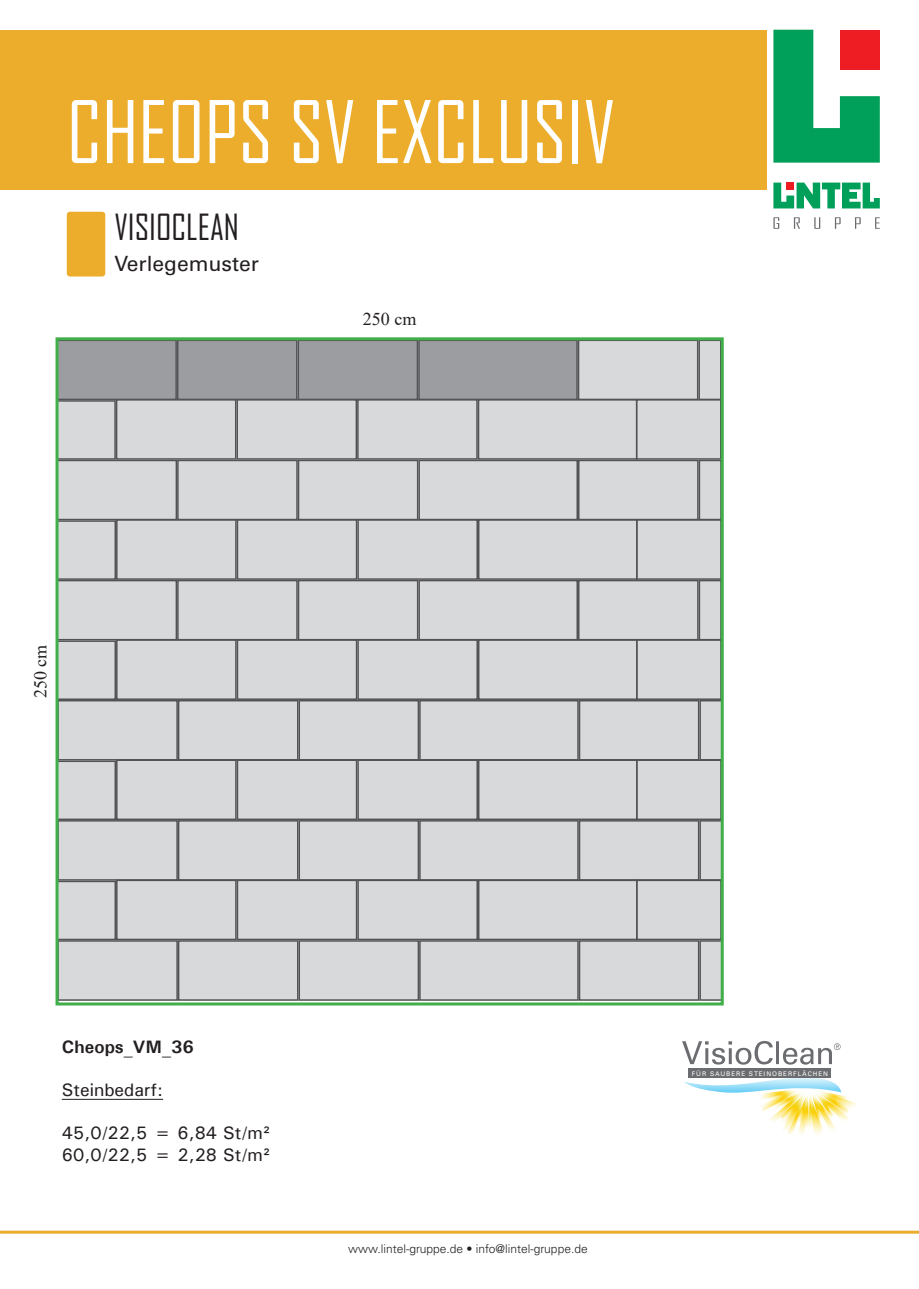
<style>
.page{position:relative;width:919px;height:1289px;background:#fff}
.page>*{position:absolute;margin:0;border:0;box-sizing:border-box;transform-origin:0 0}
.t1{font:82.5px "Agency FB";color:#fff}
.t2{font:34.5px "Agency FB";color:#231f20}
.t3{font:21px "Univers LT Std";color:#231f20}
.t4{font:500 18px "Univers";color:#231f20}
.t5{font:700 18px "Univers";color:#231f20}
.t6{font:18px "Times New Roman";color:#231f20}
.t7{font:300 12px "Univers LT Std";color:#231f20}
.t8{font:6.3px "Univers";letter-spacing:.15em;color:#fff}
</style>
<div class="page">
<hr style="left:0;top:1230px;width:918px;height:3px;background:#ecad2d">
<div style="left:0;top:30px;width:766px;height:159px;background:#ecad2d"></div>
<div style="left:67px;top:212px;width:38px;height:64px;background:#ecad2d"></div>
<svg style="left:773px;top:30px;width:106px;height:133px"></svg>
<div style="left:839px;top:30px;width:40px;height:40px;background:#ee1d23"></div>
<svg style="left:773px;top:217px;width:106px;height:12px"></svg>
<svg style="left:773px;top:182px;width:106px;height:26px"></svg>
<div style="left:786px;top:182px;width:8px;height:8px;background:#ee1d23"></div>
<hr style="left:62px;top:1098px;width:101px;height:1px;background:#231f20">
<img style="left:783px;top:1120px;width:53px;height:13px">
<img style="left:797px;top:1120px;width:23px;height:14px">
<img style="left:770px;top:1120px;width:38px;height:4px">
<img style="left:761px;top:1045px;width:96px;height:75px">
<svg style="left:684px;top:1077px;width:157px;height:16px"></svg>
<div style="left:688px;top:1068px;width:142px;height:9px;background:#6c6d70"></div>
<svg style="left:682px;top:1041px;width:158px;height:23px"></svg>
<div style="left:56px;top:339px;width:121px;height:61px;background:#9b9da0;border:2px solid #535355"></div>
<div style="left:177px;top:339px;width:120px;height:61px;background:#9b9da0;border:2px solid #535355"></div>
<div style="left:297px;top:339px;width:121px;height:61px;background:#9b9da0;border:2px solid #535355"></div>
<div style="left:418px;top:339px;width:159px;height:61px;background:#9b9da0;border:2px solid #535355"></div>
<div style="left:577px;top:339px;width:121px;height:61px;background:#d8d9db;border:2px solid #535355"></div>
<div style="left:698px;top:339px;width:23px;height:61px;background:#d8d9db;border:2px solid #535355"></div>
<div style="left:116px;top:399px;width:120px;height:60px;background:#d8d9db;border:2px solid #535355"></div>
<div style="left:236px;top:399px;width:121px;height:60px;background:#d8d9db;border:2px solid #535355"></div>
<div style="left:357px;top:399px;width:120px;height:60px;background:#d8d9db;border:2px solid #535355"></div>
<div style="left:477px;top:399px;width:160px;height:60px;background:#d8d9db;border:2px solid #535355"></div>
<div style="left:636px;top:399px;width:85px;height:60px;background:#d8d9db;border:2px solid #535355"></div>
<div style="left:56px;top:400px;width:60px;height:60px;background:#d8d9db;border:2px solid #535355"></div>
<div style="left:56px;top:459px;width:121px;height:61px;background:#d8d9db;border:2px solid #535355"></div>
<div style="left:177px;top:459px;width:121px;height:61px;background:#d8d9db;border:2px solid #535355"></div>
<div style="left:298px;top:459px;width:120px;height:61px;background:#d8d9db;border:2px solid #535355"></div>
<div style="left:418px;top:459px;width:160px;height:61px;background:#d8d9db;border:2px solid #535355"></div>
<div style="left:578px;top:459px;width:120px;height:61px;background:#d8d9db;border:2px solid #535355"></div>
<div style="left:698px;top:459px;width:23px;height:61px;background:#d8d9db;border:2px solid #535355"></div>
<div style="left:116px;top:519px;width:121px;height:61px;background:#d8d9db;border:2px solid #535355"></div>
<div style="left:237px;top:519px;width:120px;height:61px;background:#d8d9db;border:2px solid #535355"></div>
<div style="left:357px;top:519px;width:121px;height:61px;background:#d8d9db;border:2px solid #535355"></div>
<div style="left:478px;top:519px;width:159px;height:61px;background:#d8d9db;border:2px solid #535355"></div>
<div style="left:636px;top:519px;width:85px;height:61px;background:#d8d9db;border:2px solid #535355"></div>
<div style="left:56px;top:520px;width:60px;height:60px;background:#d8d9db;border:2px solid #535355"></div>
<div style="left:56px;top:580px;width:121px;height:60px;background:#d8d9db;border:2px solid #535355"></div>
<div style="left:177px;top:580px;width:121px;height:60px;background:#d8d9db;border:2px solid #535355"></div>
<div style="left:298px;top:580px;width:120px;height:60px;background:#d8d9db;border:2px solid #535355"></div>
<div style="left:418px;top:580px;width:160px;height:60px;background:#d8d9db;border:2px solid #535355"></div>
<div style="left:578px;top:580px;width:120px;height:60px;background:#d8d9db;border:2px solid #535355"></div>
<div style="left:698px;top:580px;width:23px;height:60px;background:#d8d9db;border:2px solid #535355"></div>
<div style="left:116px;top:639px;width:121px;height:61px;background:#d8d9db;border:2px solid #535355"></div>
<div style="left:237px;top:639px;width:120px;height:61px;background:#d8d9db;border:2px solid #535355"></div>
<div style="left:357px;top:639px;width:121px;height:61px;background:#d8d9db;border:2px solid #535355"></div>
<div style="left:478px;top:639px;width:159px;height:61px;background:#d8d9db;border:2px solid #535355"></div>
<div style="left:636px;top:639px;width:85px;height:61px;background:#d8d9db;border:2px solid #535355"></div>
<div style="left:56px;top:640px;width:60px;height:60px;background:#d8d9db;border:2px solid #535355"></div>
<div style="left:57px;top:700px;width:121px;height:60px;background:#d8d9db;border:2px solid #535355"></div>
<div style="left:178px;top:700px;width:120px;height:60px;background:#d8d9db;border:2px solid #535355"></div>
<div style="left:298px;top:700px;width:121px;height:60px;background:#d8d9db;border:2px solid #535355"></div>
<div style="left:419px;top:700px;width:159px;height:60px;background:#d8d9db;border:2px solid #535355"></div>
<div style="left:578px;top:700px;width:121px;height:60px;background:#d8d9db;border:2px solid #535355"></div>
<div style="left:699px;top:700px;width:23px;height:60px;background:#d8d9db;border:2px solid #535355"></div>
<div style="left:116px;top:759px;width:121px;height:61px;background:#d8d9db;border:2px solid #535355"></div>
<div style="left:237px;top:759px;width:120px;height:61px;background:#d8d9db;border:2px solid #535355"></div>
<div style="left:357px;top:759px;width:121px;height:61px;background:#d8d9db;border:2px solid #535355"></div>
<div style="left:478px;top:759px;width:159px;height:61px;background:#d8d9db;border:2px solid #535355"></div>
<div style="left:636px;top:759px;width:85px;height:61px;background:#d8d9db;border:2px solid #535355"></div>
<div style="left:56px;top:760px;width:60px;height:60px;background:#d8d9db;border:2px solid #535355"></div>
<div style="left:57px;top:820px;width:121px;height:60px;background:#d8d9db;border:2px solid #535355"></div>
<div style="left:178px;top:820px;width:120px;height:60px;background:#d8d9db;border:2px solid #535355"></div>
<div style="left:298px;top:820px;width:121px;height:60px;background:#d8d9db;border:2px solid #535355"></div>
<div style="left:419px;top:820px;width:159px;height:60px;background:#d8d9db;border:2px solid #535355"></div>
<div style="left:578px;top:820px;width:121px;height:60px;background:#d8d9db;border:2px solid #535355"></div>
<div style="left:699px;top:820px;width:23px;height:60px;background:#d8d9db;border:2px solid #535355"></div>
<div style="left:116px;top:879px;width:121px;height:61px;background:#d8d9db;border:2px solid #535355"></div>
<div style="left:237px;top:879px;width:120px;height:61px;background:#d8d9db;border:2px solid #535355"></div>
<div style="left:357px;top:879px;width:121px;height:61px;background:#d8d9db;border:2px solid #535355"></div>
<div style="left:478px;top:879px;width:159px;height:61px;background:#d8d9db;border:2px solid #535355"></div>
<div style="left:636px;top:879px;width:85px;height:61px;background:#d8d9db;border:2px solid #535355"></div>
<div style="left:56px;top:880px;width:60px;height:60px;background:#d8d9db;border:2px solid #535355"></div>
<div style="left:57px;top:940px;width:121px;height:60px;background:#d8d9db;border:2px solid #535355"></div>
<div style="left:178px;top:940px;width:120px;height:60px;background:#d8d9db;border:2px solid #535355"></div>
<div style="left:298px;top:940px;width:121px;height:60px;background:#d8d9db;border:2px solid #535355"></div>
<div style="left:419px;top:940px;width:159px;height:60px;background:#d8d9db;border:2px solid #535355"></div>
<div style="left:578px;top:940px;width:121px;height:60px;background:#d8d9db;border:2px solid #535355"></div>
<div style="left:699px;top:940px;width:23px;height:60px;background:#d8d9db;border:2px solid #535355"></div>
<div style="left:55px;top:337px;width:668px;height:668px;border:3px solid #40ae49"></div>
<p class="t1" style="left:67px;top:82px;width:550px">CHEOPS SV EXCLUSIV</p>
<p class="t2" style="left:114px;top:206px;width:126px">VISIOCLEAN</p>
<p class="t3" style="left:114px;top:251px;width:146px">Verlegemuster</p>
<p class="t6" style="left:363px;top:306px;width:55px">250 cm</p>
<p class="t6" style="left:28px;top:698px;width:55px;rotate:-90deg">250 cm</p>
<p class="t5" style="left:62px;top:1035px;width:133px">Cheops_VM_36</p>
<p class="t4" style="left:62px;top:1078px;width:103px">Steinbedarf:</p>
<p class="t4" style="left:62px;top:1121px;width:210px">45,0/22,5 = 6,84 St/m²</p>
<p class="t4" style="left:62px;top:1143px;width:210px">60,0/22,5 = 2,28 St/m²</p>
<p class="t7" style="left:348px;top:1241px;width:241px">www.lintel-gruppe.de • info@lintel-gruppe.de</p>
<p class="t8" style="left:691px;top:1069px;width:138px">FÜR SAUBERE STEINOBERFLÄCHEN</p>
</div>
